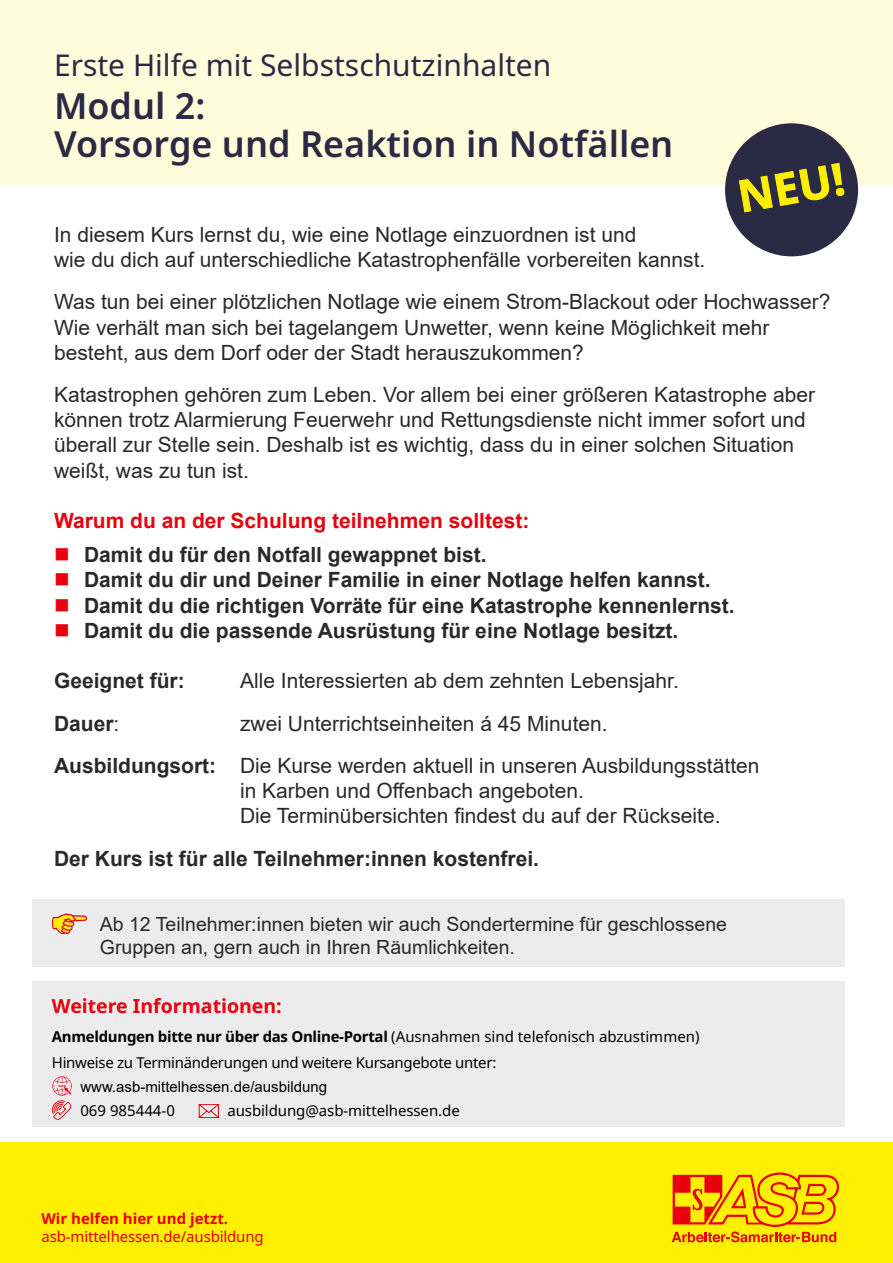
<style>
.page{position:relative;width:893px;height:1263px;background:#fff}
.page>*{position:absolute;margin:0;border:0;box-sizing:border-box;transform-origin:0 0}
.t1{font:700 43.95px "Noto Sans";color:#ffef00}
.t2{font:600 36px/37.5px "Noto Sans";color:#2a2a44}
.t3{font:30px "Noto Sans";color:#2a2a44}
.t4{font:21px/25.2px "Arial";color:#292929}
.t5{font:700 21px "Arial";color:#292929}
.t6{font:700 21px "Arial";color:#e7000e}
.t7{font:19.5px/23.4px "Arial";color:#292929}
.t8{font:700 19.5px "Noto Sans";color:#e7000e}
.t9{font:15px/26.5px "Noto Sans";letter-spacing:-.02em;color:#000}
.t10{font:15px "Arial";color:#000}
.t11{font:15px "Noto Sans";letter-spacing:-.01em;color:#e7000e}
.t12{font:700 15px "Noto Sans";color:#e7000e}
.t13{font:15px "Noto Sans";color:#000}
.t14{font:700 3.3px "Arial";color:#e20717}
.s1{color:#e7000e}
.s2{font-weight:400}
.s3{font-weight:700}
</style>
<div class="page">
<div style="left:0;top:1142px;width:893px;height:121px;background:#ffef00"></div>
<svg style="left:672px;top:1172px;width:167px;height:70px"></svg>
<div style="left:0;top:0;width:893px;height:185px;background:#fffcdb"></div>
<div style="left:725px;top:123px;width:133px;height:133px;background:#2a2a44;border-radius:50%"></div>
<svg style="left:738px;top:163px;width:107px;height:50px"></svg>
<div style="left:33px;top:982px;width:812px;height:145px;background:#ececec"></div>
<svg style="left:52px;top:1076px;width:20px;height:44px"></svg>
<svg style="left:199px;top:1104px;width:20px;height:14px"></svg>
<div style="left:33px;top:900px;width:812px;height:67px;background:#ececec"></div>
<svg style="left:52px;top:913px;width:35px;height:21px"></svg>
<h3 class="t3" style="left:54px;top:48px;width:499px">Erste Hilfe mit Selbstschutzinhalten</h3>
<h2 class="t2" style="left:54px;top:88px;width:621px">Modul 2:<br>Vorsorge und Reaktion in Notfällen</h2>
<h1 class="t1" style="left:734px;top:172px;width:109px;rotate:-10deg">NEU!</h1>
<p class="t4" style="left:54px;top:222px;width:653px">In diesem Kurs lernst du, wie eine Notlage einzuordnen ist und<br>wie du dich auf unterschiedliche Katastrophenfälle vorbereiten kannst.</p>
<p class="t4" style="left:54px;top:289px;width:778px">Was tun bei einer plötzlichen Notlage wie einem Strom-Blackout oder Hochwasser?<br>Wie verhält man sich bei tagelangem Unwetter, wenn keine Möglichkeit mehr besteht, aus dem Dorf oder der Stadt herauszukommen?</p>
<p class="t4" style="left:54px;top:382px;width:763px">Katastrophen gehören zum Leben. Vor allem bei einer größeren Katastrophe aber können trotz Alarmierung Feuerwehr und Rettungsdienste nicht immer sofort und überall zur Stelle sein. Deshalb ist es wichtig, dass du in einer solchen Situation weißt, was zu tun ist.</p>
<p class="t6" style="left:54px;top:506px;width:477px">Warum du an der Schulung teilnehmen solltest:</p>
<p class="t5" style="left:54px;top:540px;width:434px"><span class="s1">■</span> Damit du für den Notfall gewappnet bist.</p>
<p class="t5" style="left:54px;top:565px;width:658px"><span class="s1">■</span> Damit du dir und Deiner Familie in einer Notlage helfen kannst.</p>
<p class="t5" style="left:54px;top:590px;width:682px"><span class="s1">■</span> Damit du die richtigen Vorräte für eine Katastrophe kennenlernst.</p>
<p class="t5" style="left:54px;top:615px;width:626px"><span class="s1">■</span> Damit du die passende Ausrüstung für eine Notlage besitzt.</p>
<p class="t5" style="left:54px;top:666px;width:132px">Geeignet für:</p>
<p class="t4" style="left:240px;top:668px;width:440px">Alle Interessierten ab dem zehnten Lebensjahr.</p>
<p class="t5" style="left:54px;top:708px;width:67px">Dauer<span class="s2">:</span></p>
<p class="t4" style="left:54px;top:702px;width:707px;line-height:42.2px;text-indent:186px">zwei Unterrichtseinheiten á 45 Minuten.<br><span class="s3">Ausbildungsort:</span> Die Kurse werden aktuell in unseren Ausbildungsstätten</p>
<p class="t4" style="left:240px;top:778px;width:482px">in Karben und Offenbach angeboten.<br>Die Terminübersichten findest du auf der Rückseite.</p>
<p class="t5" style="left:54px;top:843px;width:487px">Der Kurs ist für alle Teilnehmer:innen kostenfrei.</p>
<p class="t7" style="left:100px;top:912px;width:629px">Ab 12 Teilnehmer:innen bieten wir auch Sondertermine für geschlossene<br>Gruppen an, gern auch in Ihren Räumlichkeiten.</p>
<p class="t8" style="left:52px;top:995px;width:231px">Weitere Informationen:</p>
<p class="t9" style="left:52px;top:1023px;width:649px"><span class="s3">Anmeldungen bitte nur über das Online-Portal</span> (Ausnahmen sind telefonisch abzustimmen)<br>Hinweise zu Terminänderungen und weitere Kursangebote unter:</p>
<p class="t14" style="left:58px;top:1083px;width:9px">www</p>
<p class="t10" style="left:80px;top:1077px;width:248px">www.asb-mittelhessen.de/ausbildung</p>
<p class="t13" style="left:80px;top:1102px;width:96px">069 985444-0</p>
<p class="t9" style="left:227px;top:1098px;width:234px">ausbildung@asb-mittelhessen.de</p>
<p class="t12" style="left:41px;top:1210px;width:188px">Wir helfen hier und jetzt.</p>
<p class="t11" style="left:41px;top:1228px;width:224px">asb-mittelhessen.de/ausbildung</p>
</div>
